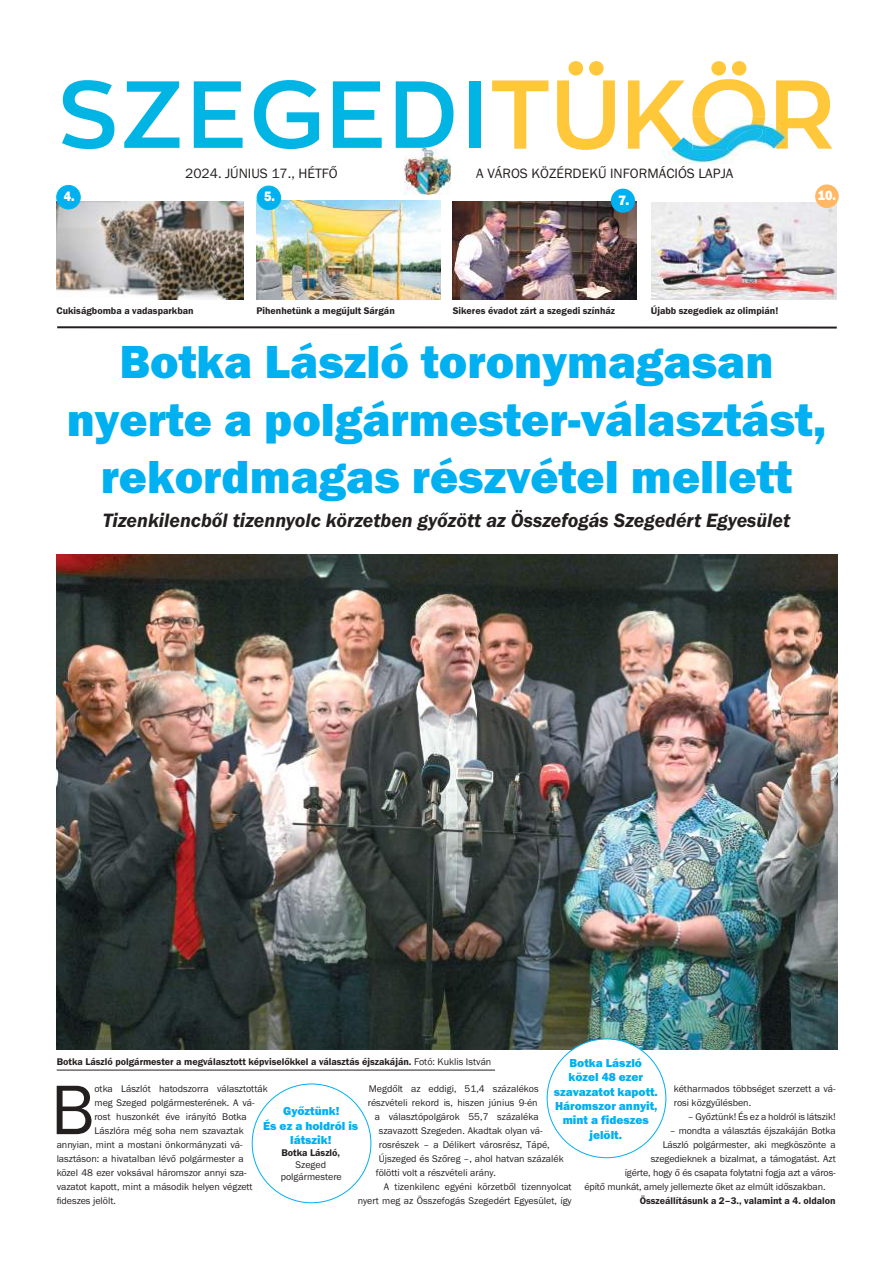
<style>
.page{position:relative;width:893px;height:1276px;background:#fff}
.page>*{position:absolute;margin:0;border:0;box-sizing:border-box;transform-origin:0 0}
.t1{font:600 94px "Zona Pro";letter-spacing:.04em;color:#00b5e4}
.t2{font:72.5px "Franklin Gothic Reg OT";color:#241f1f}
.t3{font:48px/57.6px "Franklin Gothic Hea OT";color:#00b0f0;text-align:center}
.t4{font:italic 20px "Franklin Gothic Dem OT";color:#241f1f}
.t5{font:14px "Franklin Gothic Reg OT";color:#241f1f}
.t6{font:800 14px "Franklin Gothic";color:#fff;scale:.9 1}
.t7{font:800 14px "Franklin Gothic";color:#fff}
.t8{font:12px/14.4px "Franklin Gothic Hea OT";color:#00b0f0;text-align:center}
.t9{font:10px/13.9px "Franklin Gothic Reg OT";color:#241f1f}
.t10{font:10px "Franklin Gothic Dem OT";color:#241f1f}
.s1{font-size:96.3px;color:#ffc73a}
.s2{font-family:"Franklin Gothic Reg OT"}
</style>
<div class="page">
<img style="left:404px;top:148px;width:47px;height:46px">
<img style="left:662px;top:124px;width:114px;height:40px">
<img style="left:660px;top:116px;width:28px;height:33px">
<img style="left:692px;top:116px;width:73px;height:34px">
<img style="left:776px;top:116px;width:22px;height:33px">
<img style="left:726px;top:128px;width:38px;height:23px">
<img style="left:57px;top:201px;width:186px;height:98px">
<hr style="left:57px;top:326px;width:780px;height:2px;background:#241f1f">
<img style="left:452px;top:201px;width:185px;height:99px">
<img style="left:256px;top:201px;width:185px;height:98px">
<div style="left:257px;top:186px;width:24px;height:24px;background:#00b0f0;border-radius:50%"></div>
<div style="left:257px;top:186px;width:24px;height:24px;border:1px solid #00bbe7;border-radius:50%"></div>
<img style="left:651px;top:202px;width:185px;height:97px">
<div style="left:815px;top:184px;width:24px;height:24px;background:#ffb865;border-radius:50%"></div>
<div style="left:57px;top:185px;width:23px;height:24px;background:#00b0f0;border-radius:50%"></div>
<div style="left:56px;top:185px;width:25px;height:24px;border:1px solid #00bbe7;border-radius:50%"></div>
<div style="left:611px;top:188px;width:24px;height:25px;background:#00b0f0;border-radius:50%"></div>
<img style="left:57px;top:554px;width:780px;height:495px">
<hr style="left:57px;top:1069px;width:438px;height:1px;background:#241f1f">
<div style="left:547px;top:1038px;width:119px;height:119px;background:#fff;border-radius:50%"></div>
<h1 class="t1" style="left:59px;top:51px;width:777px">SZEGEDI<span class="s1">TÜKÖR</span></h1>
<h3 class="t5" style="left:185px;top:166px;width:154px">2024. JÚNIUS 17., HÉTFŐ</h3>
<h3 class="t5" style="left:476px;top:165px;width:259px">A VÁROS KÖZÉRDEKŰ INFORMÁCIÓS LAPJA</h3>
<h3 class="t6" style="left:64px;top:187px;width:14px">4.</h3>
<h3 class="t7" style="left:618px;top:191px;width:13px">7.</h3>
<h3 class="t6" style="left:264px;top:187px;width:14px">5.</h3>
<h3 class="t6" style="left:818px;top:186px;width:22px">10.</h3>
<p class="t10" style="left:57px;top:305px;width:139px">Cukiságbomba a vadasparkban</p>
<p class="t10" style="left:453px;top:305px;width:164px">Sikeres évadot zárt a szegedi színház</p>
<p class="t10" style="left:256px;top:305px;width:140px">Pihenhetünk a megújult Sárgán</p>
<p class="t10" style="left:651px;top:305px;width:129px">Újabb szegediek az olimpián!</p>
<h3 class="t3" style="left:67px;top:333px;width:761px">Botka László toronymagasan nyerte a polgármester-választást, rekordmagas részvétel mellett</h3>
<h3 class="t4" style="left:103px;top:509px;width:689px">Tizenkilencből tizennyolc körzetben győzött az Összefogás Szegedért Egyesület</h3>
<p class="t10" style="left:57px;top:1055px;width:436px">Botka László polgármester a megválasztott képviselőkkel a választás éjszakáján. <span class="s2">Fotó: Kuklis István</span></p>
<p class="t8" style="left:263px;top:1103px;width:97px">Győztünk!<br>És ez a holdról is látszik!</p>
<p class="t10" style="left:281px;top:1146px;width:60px">Botka László,</p>
<p class="t9" style="left:281px;top:1158px;width:63px;line-height:12px;text-align:center">Szeged polgármestere</p>
<p class="t8" style="left:554px;top:1055px;width:106px">Botka László közel 48 ezer szavazatot kapott.<br>Háromszor annyit, mint a fideszes jelölt.</p>
<h2 class="t2" style="left:51px;top:1069px;width:45px">B</h2>
<p class="t9" style="left:95px;top:1081px;width:175px">otka Lászlót hatodszorra választották</p>
<p class="t9" style="left:369px;top:1081px;width:171px">Megdőlt az eddigi, 51,4 százalékos</p>
<p class="t9" style="left:368px;top:1095px;width:172px">részvételi rekord is, hiszen június 9-én</p>
<p class="t9" style="left:375px;top:1109px;width:165px">a választópolgárok 55,7 százaléka</p>
<p class="t9" style="left:379px;top:1123px;width:165px">szavazott Szegeden. Akadtak olyan vá-</p>
<p class="t9" style="left:379px;top:1137px;width:172px">rosrészek – a Délikert városrész, Tápé,</p>
<p class="t9" style="left:379px;top:1151px;width:187px">Újszeged és Szőreg –, ahol hatvan százalék</p>
<p class="t9" style="left:376px;top:1165px;width:122px">fölötti volt a részvételi arány.</p>
<p class="t9" style="left:384px;top:1179px;width:189px">A tizenkilenc egyéni körzetből tizennyolcat</p>
<p class="t9" style="left:358px;top:1193px;width:215px">nyert meg az Összefogás Szegedért Egyesület, így</p>
<p class="t9" style="left:674px;top:1081px;width:163px">kétharmados többséget szerzett a vá&shy;rosi közgyűlésben.</p>
<p class="t9" style="left:688px;top:1109px;width:149px">– Győztünk! És ez a holdról is látszik!</p>
<p class="t9" style="left:670px;top:1123px;width:167px">– mondta a választás éjszakáján Botka</p>
<p class="t9" style="left:663px;top:1137px;width:174px">László polgármester, aki megköszönte a</p>
<p class="t9" style="left:651px;top:1151px;width:187px">szegedieknek a bizalmat, a támogatást. Azt</p>
<p class="t9" style="left:625px;top:1165px;width:212px">ígérte, hogy ő és csapata folytatni fogja azt a város-</p>
<p class="t9" style="left:584px;top:1179px;width:243px">építő munkát, amely jellemezte őket az elmúlt időszakban.</p>
<p class="t10" style="left:640px;top:1194px;width:198px">Összeállításunk a 2–3., valamint a 4. oldalon</p>
<p class="t9" style="left:95px;top:1095px;width:162px">meg Szeged polgármesterének. A vá-</p>
<p class="t9" style="left:95px;top:1109px;width:154px">rost huszonkét éve irányító Botka</p>
<p class="t9" style="left:95px;top:1123px;width:151px">Lászlóra még soha nem szavaztak</p>
<p class="t9" style="left:57px;top:1137px;width:187px">annyian, mint a mostani önkormányzati vá-</p>
<p class="t9" style="left:57px;top:1151px;width:188px">lasztáson: a hivatalban lévő polgármester a</p>
<p class="t9" style="left:57px;top:1165px;width:192px">közel 48 ezer voksával háromszor annyi sza-</p>
<p class="t9" style="left:57px;top:1179px;width:198px">vazatot kapott, mint a második helyen végzett</p>
<p class="t9" style="left:57px;top:1193px;width:61px">fideszes jelölt.</p>
</div>
